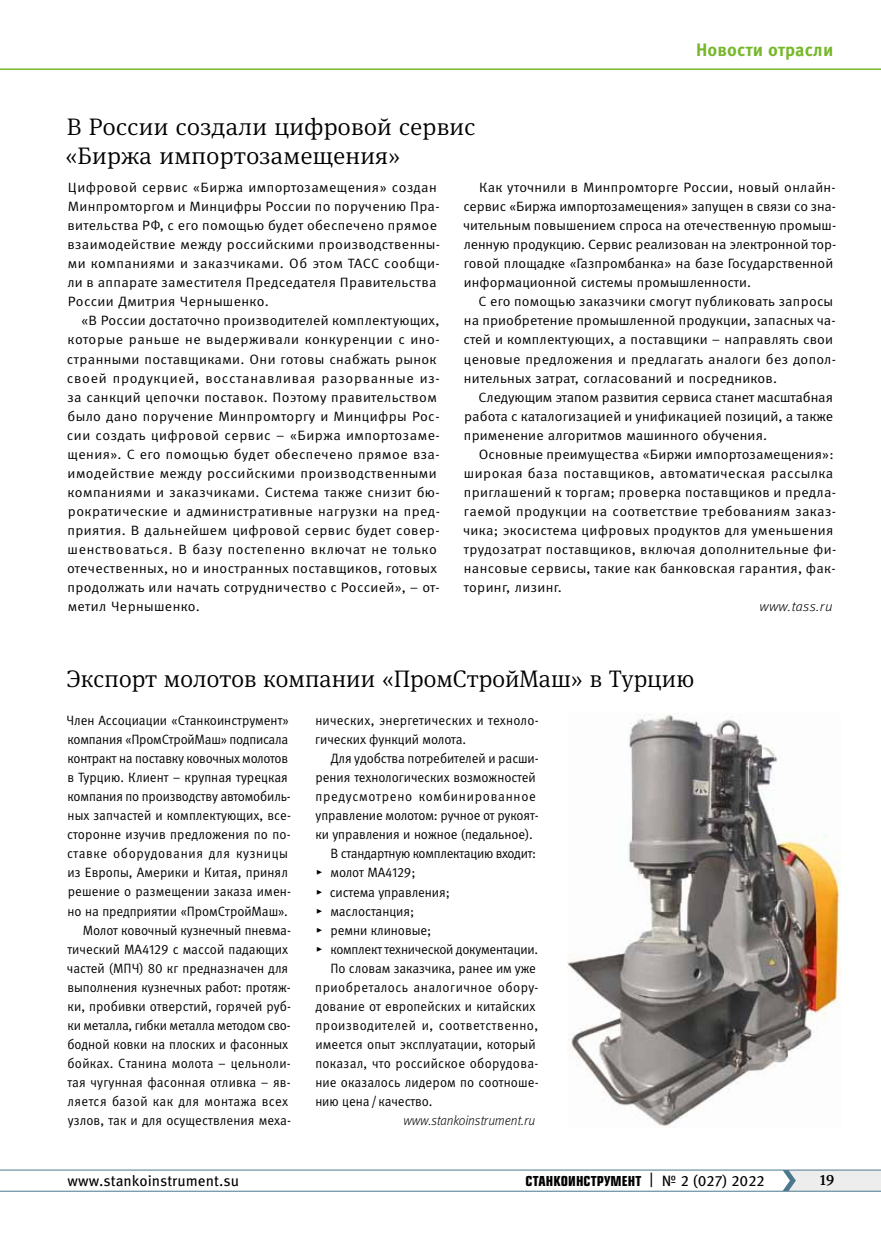
<style>
.page{position:relative;width:881px;height:1234px;background:#fff}
.page>*{position:absolute;margin:0;border:0;box-sizing:border-box;transform-origin:0 0}
.t1{font:300 24px/28.5px "Meta Serif Pro";letter-spacing:.005em;color:#000}
.t2{font:700 18px "Meta Pro";letter-spacing:.005em;color:#76b82a}
.t3{font:15px "Eurostile Con Hea";letter-spacing:.005em;color:#000}
.t4{font:15px "Meta Pro";color:#000}
.t5{font:500 15px "Meta Serif Pro";color:#000}
.t6{font:13.5px/19px "Meta Pro Norm";letter-spacing:.01em;color:#000;scale:1.05 1}
.t7{font:13.5px/19px "Meta Pro Norm";letter-spacing:.01em;color:#000;text-align:right;scale:.96 1}
.t8{font:13.5px/19px "Meta Pro Norm";letter-spacing:.01em;color:#000;scale:1.04 1}
.t9{font:13.5px "Meta Pro Norm";letter-spacing:-.02em;color:#000;scale:.96 1}
.t10{font:13.5px "Meta Pro Norm";letter-spacing:-.01em;color:#000;scale:.96 1}
.t11{font:13.5px "Meta Pro Norm";letter-spacing:.04em;color:#000;scale:.96 1}
.t12{font:13.5px "Meta Pro Norm";letter-spacing:.035em;color:#000;scale:.96 1}
.t13{font:13.5px "Meta Pro Norm";letter-spacing:.06em;color:#000;scale:.96 1}
.t14{font:italic 300 13.5px "Meta Pro";letter-spacing:-.005em;color:#000;scale:.96 1}
.t15{font:italic 300 13.5px "Meta Pro";letter-spacing:.02em;color:#000;scale:1.05 1}
.s1{font-family:"Meta Pro"}
</style>
<div class="page">
<hr style="left:0;top:1190px;width:880px;height:1px;background:#4b788c">
<hr style="left:0;top:1169px;width:880px;height:1px;background:#4b788c">
<svg style="left:782px;top:1169px;width:98px;height:21px;background:#dde2e4"></svg>
<hr style="left:0;top:68px;width:880px;height:2px;background:#76b82a">
<img style="left:567px;top:714px;width:273px;height:413px">
<h2 class="t2" style="left:695px;top:36px;width:139px">Новости отрасли</h2>
<h1 class="t1" style="left:65px;top:111px;width:412px">В России создали цифровой сервис «Биржа импортозамещения»</h1>
<p class="t6" style="left:67px;top:177px;width:356px">Цифровой сервис «Биржа импортозамещения» создан Минпромторгом и Минцифры России по поручению Пра&shy;вительства РФ, с его помощью будет обеспечено прямое взаимодействие между российскими производственны&shy;ми компаниями и заказчиками. Об этом ТАСС сообщи&shy;ли в аппарате заместителя Председателя Правительства России Дмитрия Чернышенко.</p>
<p class="t6" style="left:67px;top:310px;width:356px;text-indent:14px">«В России достаточно производителей комплектующих, которые раньше не выдерживали конкуренции с ино&shy;странными поставщиками. Они готовы снабжать рынок своей продукцией, восстанавливая разорванные из&shy;за санкций цепочки поставок. Поэтому правительством было дано поручение Минпромторгу и Минцифры Рос&shy;сии создать цифровой сервис – «Биржа импортозаме&shy;щения». С его помощью будет обеспечено прямое вза&shy;имодействие между российскими производственными компаниями и заказчиками. Система также снизит бю&shy;рократические и административные нагрузки на пред&shy;приятия. В дальнейшем цифровой сервис будет совер&shy;шенствоваться. В базу постепенно включат не только отечественных, но и иностранных поставщиков, готовых продолжать или начать сотрудничество с Россией», – от&shy;метил Чернышенко.</p>
<p class="t8" style="left:463px;top:177px;width:360px;text-indent:16px">Как уточнили в Минпромторге России, новый онлайн&shy;сервис «Биржа импортозамещения» запущен в связи со зна&shy;чительным повышением спроса на отечественную промыш&shy;ленную продукцию. Сервис реализован на электронной тор&shy;говой площадке «Газпромбанка» на базе Государственной информационной системы промышленности.</p>
<p class="t6" style="left:463px;top:291px;width:356px;text-indent:15px">С его помощью заказчики смогут публиковать запросы на приобретение промышленной продукции, запасных ча&shy;стей и комплектующих, а поставщики – направлять свои ценовые предложения и предлагать аналоги без допол&shy;нительных затрат, согласований и посредников.</p>
<p class="t6" style="left:464px;top:386px;width:353px;text-align:justify;text-indent:15px">Следующим этапом развития сервиса станет масштабная работа с каталогизацией и унификацией позиций, а также применение алгоритмов машинного обучения.</p>
<p class="t6" style="left:463px;top:443px;width:357px;text-indent:16px">Основные преимущества «Биржи импортозамещения»: широкая база поставщиков, автоматическая рассылка приглашений к торгам; проверка поставщиков и предла&shy;гаемой продукции на соответствие требованиям заказ&shy;чика; экосистема цифровых продуктов для уменьшения трудозатрат поставщиков, включая дополнительные фи&shy;нансовые сервисы, такие как банковская гарантия, фак&shy;торинг, лизинг.</p>
<p class="t15" style="left:759px;top:596px;width:71px">www.tass.ru</p>
<h1 class="t1" style="left:67px;top:663px;width:628px">Экспорт молотов компании «ПромСтройМаш» в Турцию</h1>
<p class="t7" style="left:66px;top:710px;width:235px">Член Ассоциации «Станкоинструмент» компания «ПромСтройМаш» подписала контракт на поставку ковочных молотов в Турцию. Клиент – крупная турецкая компания по производству автомобиль&shy;ных запчастей и комплектующих, все&shy;сторонне изучив предложения по по&shy;ставке оборудования для кузницы из Европы, Америки и Китая, принял решение о размещении заказа имен&shy;но на предприятии «ПромСтройМаш».<br>Молот ковочный кузнечный пневма&shy;тический МА4129 с массой падающих частей (МПЧ) 80 кг предназначен для выполнения кузнечных работ: протяж&shy;ки, пробивки отверстий, горячей руб&shy;ки металла, гибки металла методом сво&shy;бодной ковки на плоских и фасонных бойках. Станина молота – цельноли&shy;тая чугунная фасонная отливка – яв&shy;ляется базой как для монтажа всех узлов, так и для осуществления меха-</p>
<p class="t7" style="left:315px;top:710px;width:234px;text-align:left">нических, энергетических и техноло&shy;гических функций молота.</p>
<p class="t7" style="left:330px;top:748px;width:218px">Для удобства потребителей и расши-</p>
<p class="t7" style="left:315px;top:767px;width:231px">рения технологических возможностей</p>
<p class="t13" style="left:315px;top:786px;width:231px">предусмотрено комбинированное</p>
<p class="t10" style="left:315px;top:805px;width:232px">управление молотом: ручное от рукоят-</p>
<p class="t7" style="left:315px;top:824px;width:228px">ки управления и ножное (педальное).</p>
<p class="t9" style="left:330px;top:843px;width:215px">В стандартную комплектацию входит:</p>
<p class="t7" style="left:316px;top:862px;width:105px">▸ молот МА4129;</p>
<p class="t7" style="left:316px;top:881px;width:141px">▸ система управления;</p>
<p class="t7" style="left:315px;top:900px;width:104px">▸ маслостанция;</p>
<p class="t7" style="left:315px;top:919px;width:122px">▸ ремни клиновые;</p>
<p class="t9" style="left:315px;top:938px;width:233px">▸ комплект технической документации.</p>
<p class="t7" style="left:330px;top:957px;width:215px">По словам заказчика, ранее им уже</p>
<p class="t12" style="left:315px;top:976px;width:234px">приобреталось аналогичное обору-</p>
<p class="t7" style="left:315px;top:995px;width:231px">дование от европейских и китайских</p>
<p class="t11" style="left:315px;top:1014px;width:233px">производителей и, соответственно,</p>
<p class="t7" style="left:315px;top:1033px;width:231px">имеется опыт эксплуатации, который</p>
<p class="t7" style="left:315px;top:1052px;width:234px">показал, что российское оборудова-</p>
<p class="t7" style="left:315px;top:1071px;width:234px">ние оказалось лидером по соотноше-</p>
<p class="t7" style="left:315px;top:1090px;width:124px">нию цена/качество.</p>
<p class="t14" style="left:403px;top:1110px;width:138px">www.stankoinstrument.ru</p>
<p class="t4" style="left:68px;top:1168px;width:173px">www.stankoinstrument.su</p>
<p class="t3" style="left:525px;top:1169px;width:241px">СТАНКОИНСТРУМЕНТ <span class="s1">| № 2 (027) 2022</span></p>
<p class="t5" style="left:819px;top:1168px;width:16px">19</p>
</div>
